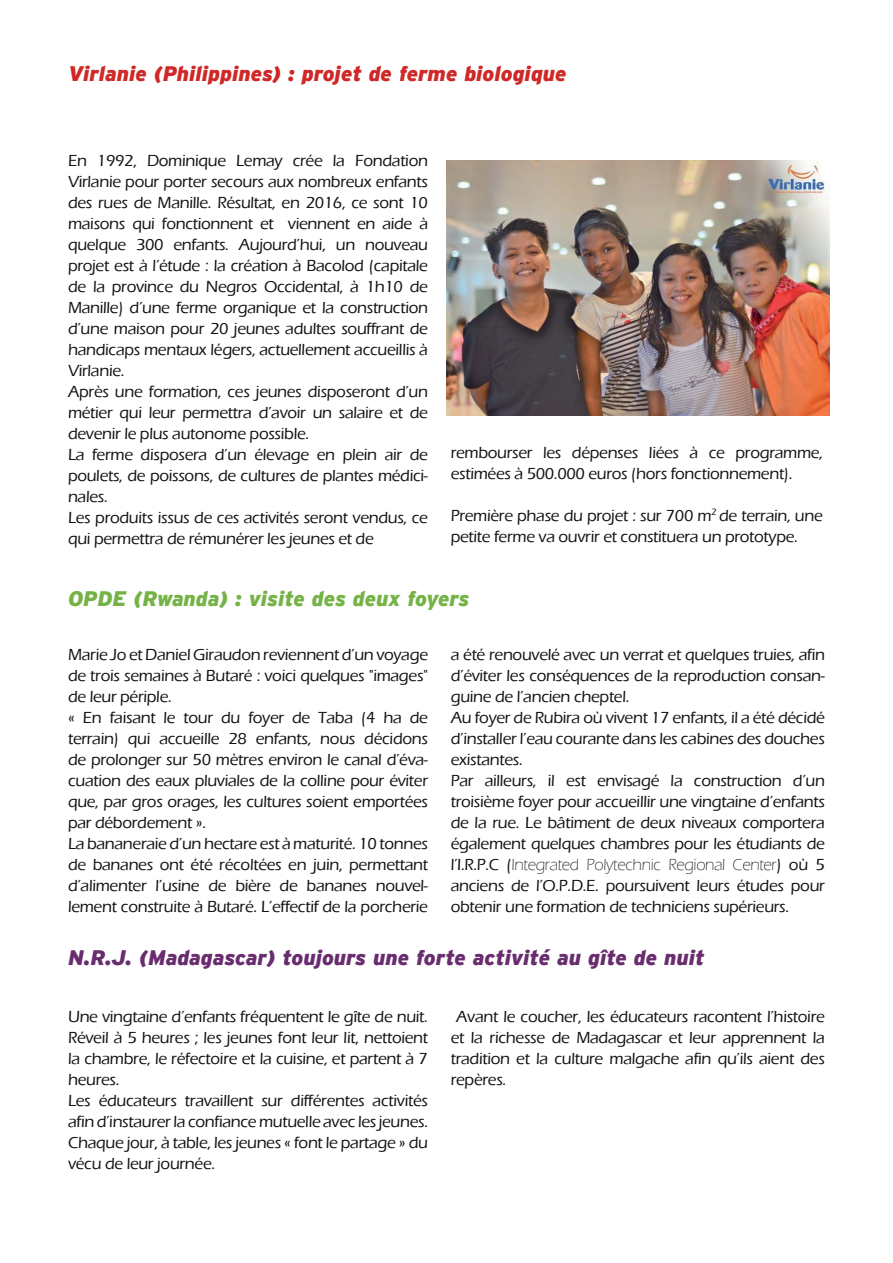
<style>
.page{position:relative;width:893px;height:1263px;background:#fff}
.page>*{position:absolute;margin:0;border:0;box-sizing:border-box;transform-origin:0 0}
.t1{font:italic 900 21px "Interstate";color:#682c6f}
.t2{font:italic 900 21px "Interstate";color:#cf2827}
.t3{font:italic 900 21px "Interstate";color:#76b347}
.t4{font:500 16.5px/21px "Eras ITC";letter-spacing:-.02em;color:#111213}
.s1{font-weight:300}
</style>
<div class="page">
<img style="left:446px;top:161px;width:383px;height:254px">
<p class="t2" style="left:68px;top:61px;width:500px">Virlanie (Philippines) : projet de ferme biologique</p>
<p class="t4" style="left:68px;top:150px;width:362px">En 1992, Dominique Lemay crée la Fondation Virlanie pour porter secours aux nombreux enfants des rues de Manille. Résultat, en 2016, ce sont 10 maisons qui fonctionnent et viennent en aide à quelque 300 enfants. Aujourd’hui, un nouveau projet est à l’étude : la création à Bacolod (capitale de la province du Negros Occidental, à 1h10 de Manille) d’une ferme organique et la construction d’une maison pour 20 jeunes adultes souffrant de handicaps mentaux légers, actuellement accueillis à Virlanie.<br>Après une formation, ces jeunes disposeront d’un métier qui leur permettra d’avoir un salaire et de devenir le plus autonome possible.<br>La ferme disposera d’un élevage en plein air de poulets, de poissons, de cultures de plantes médici&shy;nales.<br>Les produits issus de ces activités seront vendus, ce qui permettra de rémunérer les jeunes et de</p>
<p class="t4" style="left:451px;top:442px;width:374px">rembourser les dépenses liées à ce programme, estimées à 500.000 euros (hors fonctionnement).</p>
<p class="t4" style="left:451px;top:505px;width:374px">Première phase du projet : sur 700 m<sup>2</sup> de terrain, une petite ferme va ouvrir et constituera un prototype.</p>
<p class="t3" style="left:68px;top:586px;width:403px">OPDE (Rwanda) : visite des deux foyers</p>
<p class="t4" style="left:68px;top:644px;width:362px">Marie Jo et Daniel Giraudon reviennent d’un voyage de trois semaines à Butaré : voici quelques "images" de leur périple.<br>« En faisant le tour du foyer de Taba (4 ha de terrain) qui accueille 28 enfants, nous décidons de prolonger sur 50 mètres environ le canal d’éva&shy;cuation des eaux pluviales de la colline pour éviter que, par gros orages, les cultures soient emportées par débordement ».<br>La bananeraie d’un hectare est à maturité. 10 tonnes de bananes ont été récoltées en juin, permettant d’alimenter l’usine de bière de bananes nouvel&shy;lement construite à Butaré. L’effectif de la porcherie</p>
<p class="t4" style="left:451px;top:644px;width:376px">a été renouvelé avec un verrat et quelques truies, afin d’éviter les conséquences de la reproduction consan&shy;guine de l’ancien cheptel.<br>Au foyer de Rubira où vivent 17 enfants, il a été décidé d’installer l’eau courante dans les cabines des douches existantes.<br>Par ailleurs, il est envisagé la construction d’un troisième foyer pour accueillir une vingtaine d’enfants de la rue. Le bâtiment de deux niveaux comportera également quelques chambres pour les étudiants de l’I.R.P.C (<span class="s1">Integrated Polytechnic Regional Center</span>) où 5 anciens de l’O.P.D.E. poursuivent leurs études pour obtenir une formation de techniciens supérieurs.</p>
<p class="t1" style="left:68px;top:946px;width:638px">N.R.J. (Madagascar) toujours une forte activité au gîte de nuit</p>
<p class="t4" style="left:68px;top:1006px;width:362px">Une vingtaine d’enfants fréquentent le gîte de nuit.<br>Réveil à 5 heures ; les jeunes font leur lit, nettoient la chambre, le réfectoire et la cuisine, et partent à 7 heures.<br>Les éducateurs travaillent sur différentes activités afin d’instaurer la confiance mutuelle avec les jeunes.<br>Chaque jour, à table, les jeunes « font le partage » du vécu de leur journée.</p>
<p class="t4" style="left:451px;top:1006px;width:376px;text-align:justify;text-indent:5px">Avant le coucher, les éducateurs racontent l’histoire et la richesse de Madagascar et leur apprennent la tradition et la culture malgache afin qu’ils aient des repères.</p>
</div>
